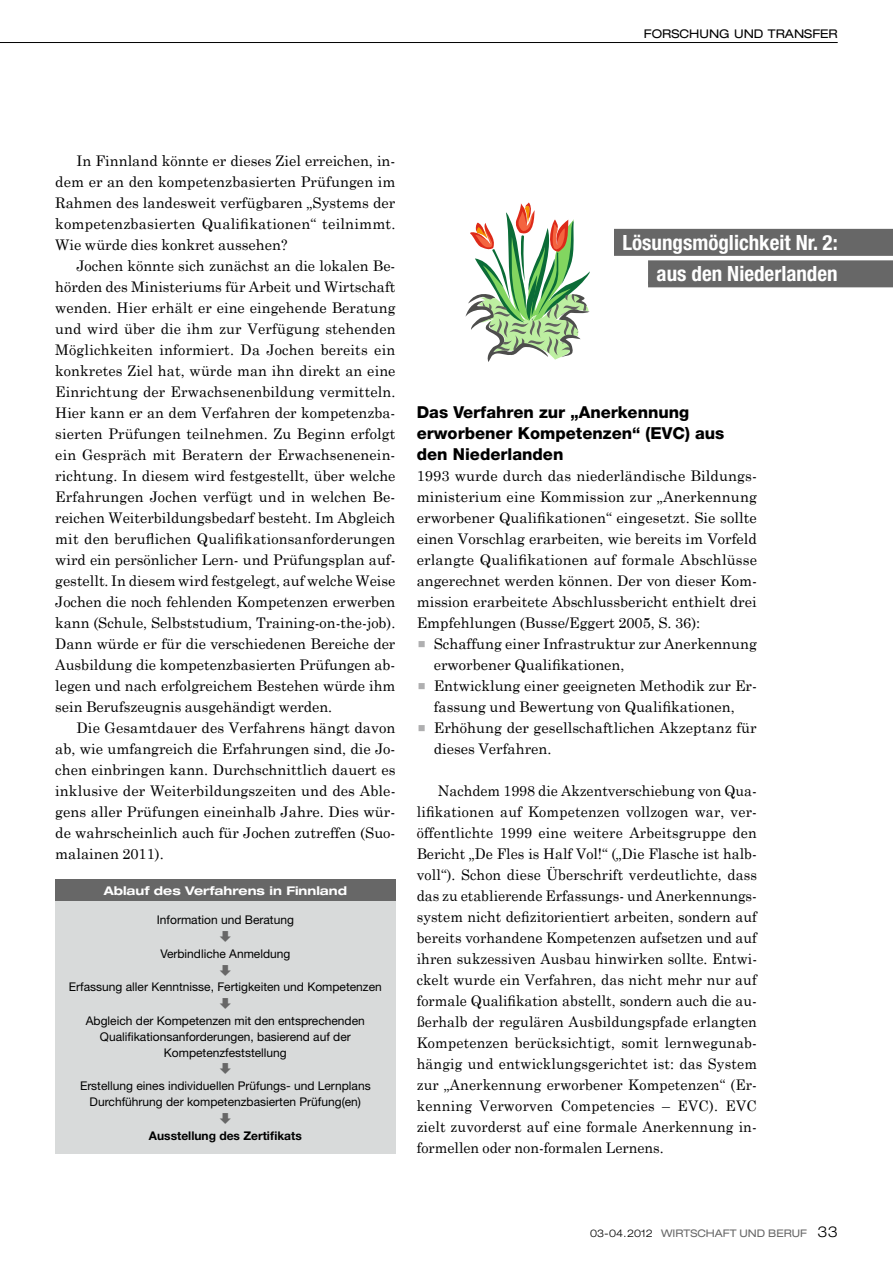
<style>
.page{position:relative;width:893px;height:1263px;background:#fff}
.page>*{position:absolute;margin:0;border:0;box-sizing:border-box;transform-origin:0 0}
.t1{font:700 condensed 21px/31.5px "Helvetica Neue";color:#fff;text-align:right}
.t2{font:800 16.5px/21px "Helvetica Neue";color:#000}
.t3{font:14.7px/21px "Century Schoolbook";color:#000;text-align:justify}
.t4{font:12px/15.8px "Helvetica Neue";color:#000;text-align:center}
.t5{font:700 expanded 12px "Helvetica Neue";color:#fff}
.t6{font:700 12px "Helvetica Neue";color:#000}
.t7{font:expanded 12px "Helvetica Neue";color:#000}
.t8{font:expanded 10.5px "Helvetica Neue";color:#676767}
.s1{font-weight:300;color:#000}
.s2{font-weight:300;font-size:15px;color:#000}
</style>
<div class="page">
<hr style="left:0;top:42px;width:838px;height:1px;background:#000">
<div style="left:614px;top:229px;width:279px;height:24px;background:#676767"></div>
<div style="left:614px;top:250px;width:279px;height:6px;background:#676767"></div>
<div style="left:648px;top:260px;width:245px;height:24px;background:#676767"></div>
<div style="left:648px;top:281px;width:245px;height:6px;background:#676767"></div>
<div style="left:55px;top:901px;width:340px;height:252px;background:#d8dada"></div>
<div style="left:55px;top:880px;width:340px;height:21px;background:#676767"></div>
<svg style="left:465px;top:203px;width:125px;height:159px"></svg>
<p class="t7" style="left:644px;top:27px;width:195px">FORSCHUNG UND TRANSFER</p>
<p class="t3" style="left:55px;top:150px;width:342px;text-indent:21px">In Finnland könnte er dieses Ziel erreichen, in&shy;dem er an den kompetenzbasierten Prüfungen im Rahmen des landesweit verfügbaren „Systems der kompetenzbasierten Qualifikationen“ teilnimmt.<br>Wie würde dies konkret aussehen?</p>
<p class="t3" style="left:55px;top:255px;width:342px;text-indent:21px">Jochen könnte sich zunächst an die lokalen Be&shy;hörden des Ministeriums für Arbeit und Wirtschaft wenden. Hier erhält er eine eingehende Beratung und wird über die ihm zur Verfügung stehenden Möglichkeiten informiert. Da Jochen bereits ein konkretes Ziel hat, würde man ihn direkt an eine Einrichtung der Erwachsenenbildung vermitteln.<br>Hier kann er an dem Verfahren der kompetenzba&shy;sierten Prüfungen teilnehmen. Zu Beginn erfolgt ein Gespräch mit Beratern der Erwachsenenein&shy;richtung. In diesem wird festgestellt, über welche Erfahrungen Jochen verfügt und in welchen Be&shy;reichen Weiterbildungsbedarf besteht. Im Abgleich mit den beruflichen Qualifikationsanforderungen wird ein persönlicher Lern- und Prüfungsplan auf&shy;gestellt. In diesem wird festgelegt, auf welche Weise Jochen die noch fehlenden Kompetenzen erwerben kann (Schule, Selbststudium, Training-on-the-job).<br>Dann würde er für die verschiedenen Bereiche der Ausbildung die kompetenzbasierten Prüfungen ab&shy;legen und nach erfolgreichem Bestehen würde ihm sein Berufszeugnis ausgehändigt werden.</p>
<p class="t3" style="left:55px;top:717px;width:342px;text-indent:21px">Die Gesamtdauer des Verfahrens hängt davon ab, wie umfangreich die Erfahrungen sind, die Jo&shy;chen einbringen kann. Durchschnittlich dauert es inklusive der Weiterbildungszeiten und des Able&shy;gens aller Prüfungen eineinhalb Jahre. Dies wür&shy;de wahrscheinlich auch für Jochen zutreffen (Suo&shy;malainen 2011).</p>
<p class="t5" style="left:104px;top:883px;width:245px">Ablauf des Verfahrens in Finnland</p>
<p class="t4" style="left:157px;top:912px;width:139px">Information und Beratung</p>
<p class="t4" style="left:160px;top:945px;width:132px">Verbindliche Anmeldung</p>
<p class="t4" style="left:69px;top:979px;width:314px">Erfassung aller Kenntnisse, Fertigkeiten und Kompetenzen</p>
<p class="t4" style="left:86px;top:1013px;width:280px">Abgleich der Kompetenzen mit den entsprechenden<br>Qualifikationsanforderungen, basierend auf der<br>Kompetenzfeststellung</p>
<p class="t4" style="left:80px;top:1078px;width:292px">Erstellung eines individuellen Prüfungs- und Lernplans<br>Durchführung der kompetenzbasierten Prüfung(en)</p>
<p class="t6" style="left:149px;top:1128px;width:154px">Ausstellung des Zertifikats</p>
<h1 class="t1" style="left:622px;top:226px;width:217px">Lösungsmöglichkeit Nr. 2: aus den Niederlanden</h1>
<p class="t2" style="left:417px;top:401px;width:309px">Das Verfahren zur „Anerkennung erworbener Kompetenzen“ (EVC) aus den Niederlanden</p>
<p class="t3" style="left:417px;top:465px;width:342px">1993 wurde durch das niederländische Bildungs&shy;ministerium eine Kommission zur „Anerkennung erworbener Qualifikationen“ eingesetzt. Sie sollte einen Vorschlag erarbeiten, wie bereits im Vorfeld erlangte Qualifikationen auf formale Abschlüsse angerechnet werden können. Der von dieser Kom&shy;mission erarbeitete Abschlussbericht enthielt drei Empfehlungen (Busse/Eggert 2005, S. 36):</p>
<p class="t3" style="left:434px;top:633px;width:325px;text-align:left">Schaffung einer Infrastruktur zur Anerkennung erworbener Qualifikationen,<br>Entwicklung einer geeigneten Methodik zur Er&shy;fassung und Bewertung von Qualifikationen, Erhöhung der gesellschaftlichen Akzeptanz für dieses Verfahren.</p>
<p class="t3" style="left:417px;top:780px;width:342px;text-indent:21px">Nachdem 1998 die Akzentverschiebung von Qua&shy;lifikationen auf Kompetenzen vollzogen war, ver&shy;öffentlichte 1999 eine weitere Arbeitsgruppe den Bericht „De Fles is Half Vol!“ („Die Flasche ist halb&shy;voll“). Schon diese Überschrift verdeutlichte, dass das zu etablierende Erfassungs- und Anerkennungs&shy;system nicht defizitorientiert arbeiten, sondern auf bereits vorhandene Kompetenzen aufsetzen und auf ihren sukzessiven Ausbau hinwirken sollte. Entwi&shy;ckelt wurde ein Verfahren, das nicht mehr nur auf formale Qualifikation abstellt, sondern auch die au&shy;ßerhalb der regulären Ausbildungspfade erlangten Kompetenzen berücksichtigt, somit lernwegunab&shy;hängig und entwicklungsgerichtet ist: das System zur „Anerkennung erworbener Kompetenzen“ (Er&shy;kenning Verworven Competencies – EVC). EVC zielt zuvorderst auf eine formale Anerkennung in&shy;formellen oder non-formalen Lernens.</p>
<p class="t8" style="left:590px;top:1227px;width:249px"><span class="s1">03-04.2012</span> WIRTSCHAFT UND BERUF <span class="s2">33</span></p>
</div>
